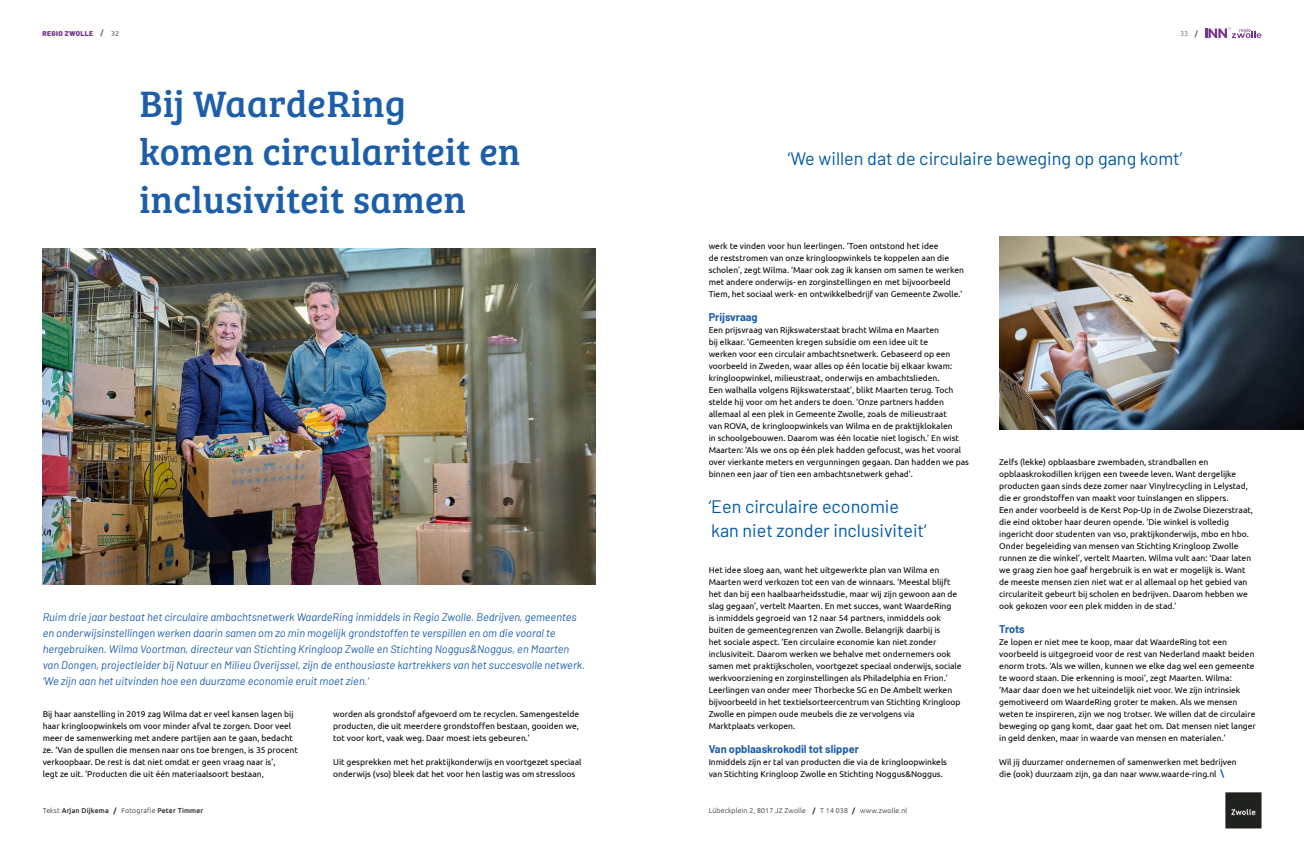
<style>
.page{position:relative;width:1304px;height:842px;background:#fff}
.page>*{position:absolute;margin:0;border:0;box-sizing:border-box;transform-origin:0 0}
.t1{font:38px/48px "Bree Serif";letter-spacing:.01em;color:#1d5eaa}
.t2{font:18px/24px "Barlow";color:#0058a5}
.t3{font:italic 11px/16px "Barlow";color:#1d5eaa}
.t4{font:700 11px "Barlow";color:#1d5eaa}
.t5{font:8.5px/12px "Ubuntu";color:#000}
.t6{font:300 7px "Ubuntu";letter-spacing:.02em;color:#282827}
.t7{font:500 7px "Ubuntu";letter-spacing:.02em;color:#282827}
.t8{font:900 7px "Barlow";letter-spacing:.05em;color:#78368c}
.t9{font:300 7px "Ubuntu";color:#575756}
.s1{font-family:"Ubuntu";font-weight:700;color:#575756}
.s2{font-family:"Ubuntu";font-weight:400;color:#575756}
.s3{font-weight:700}
.s4{font-weight:700;color:#0058a5}
.s5{font-weight:300}
</style>
<div class="page">
<svg style="left:1205px;top:27px;width:56px;height:11px"></svg>
<img style="left:1225px;top:792px;width:36px;height:37px">
<img style="left:43px;top:249px;width:552px;height:336px">
<img style="left:999px;top:236px;width:305px;height:193px">
<p class="t8" style="left:43px;top:28px;width:78px">REGIO ZWOLLE <span class="s1">/</span> <span class="s2">32</span></p>
<p class="t9" style="left:1180px;top:29px;width:19px">33 <span class="s3">/</span></p>
<h1 class="t1" style="left:140px;top:77px;width:382px">Bij WaardeRing komen circulariteit en inclusiviteit samen</h1>
<p class="t3" style="left:43px;top:608px;width:544px">Ruim drie jaar bestaat het circulaire ambachtsnetwerk WaardeRing inmiddels in Regio Zwolle. Bedrijven, gemeentes en onderwijsinstellingen werken daarin samen om zo min mogelijk grondstoffen te verspillen en om die vooral te hergebruiken. Wilma Voortman, directeur van Stichting Kringloop Zwolle en Stichting Noggus&amp;Noggus, en Maarten van Dongen, projectleider bij Natuur en Milieu Overijssel, zijn de enthousiaste kartrekkers van het succesvolle netwerk. ‘We zijn aan het uitvinden hoe een duurzame economie eruit moet zien.’</p>
<p class="t5" style="left:43px;top:707px;width:257px">Bij haar aanstelling in 2019 zag Wilma dat er veel kansen lagen bij haar kringloopwinkels om voor minder afval te zorgen. Door veel meer de samenwerking met andere partijen aan te gaan, bedacht ze. ‘Van de spullen die mensen naar ons toe brengen, is 35 procent verkoopbaar. De rest is dat niet omdat er geen vraag naar is’,<br>legt ze uit. ‘Producten die uit één materiaalsoort bestaan,</p>
<p class="t5" style="left:333px;top:707px;width:248px;text-align:justify">worden als grondstof afgevoerd om te recyclen. Samengestelde producten, die uit meerdere grondstoffen bestaan, gooiden we, tot voor kort, vaak weg. Daar moest iets gebeuren.’</p>
<p class="t5" style="left:333px;top:755px;width:250px">Uit gesprekken met het praktijkonderwijs en voortgezet speciaal onderwijs (vso) bleek dat het voor hen lastig was om stressloos</p>
<h2 class="t2" style="left:788px;top:145px;width:396px">‘We willen dat de circulaire beweging op gang komt’</h2>
<p class="t5" style="left:709px;top:239px;width:257px">werk te vinden voor hun leerlingen. ‘Toen ontstond het idee<br>de reststromen van onze kringloopwinkels te koppelen aan die scholen’, zegt Wilma. ‘Maar ook zag ik kansen om samen te werken met andere onderwijs- en zorginstellingen en met bijvoorbeeld Tiem, het sociaal werk- en ontwikkelbedrijf van Gemeente Zwolle.’</p>
<p class="t4" style="left:709px;top:309px;width:51px">Prijsvraag</p>
<p class="t5" style="left:709px;top:323px;width:262px">Een prijsvraag van Rijkswaterstaat bracht Wilma en Maarten<br>bij elkaar. ‘Gemeenten kregen subsidie om een idee uit te<br>werken voor een circulair ambachtsnetwerk. Gebaseerd op een voorbeeld in Zweden, waar alles op één locatie bij elkaar kwam: kringloopwinkel, milieustraat, onderwijs en ambachtslieden.<br>Een walhalla volgens Rijkswaterstaat’, blikt Maarten terug. Toch stelde hij voor om het anders te doen. ‘Onze partners hadden allemaal al een plek in Gemeente Zwolle, zoals de milieustraat<br>van ROVA, de kringloopwinkels van Wilma en de praktijklokalen<br>in schoolgebouwen. Daarom was één locatie niet logisch.’ En wist Maarten: ‘Als we ons op één plek hadden gefocust, was het vooral over vierkante meters en vergunningen gegaan. Dan hadden we pas binnen een jaar of tien een ambachtsnetwerk gehad’.</p>
<h2 class="t2" style="left:709px;top:493px;width:219px">‘Een circulaire economie kan niet zonder inclusiviteit’</h2>
<p class="t5" style="left:709px;top:563px;width:255px">Het idee sloeg aan, want het uitgewerkte plan van Wilma en Maarten werd verkozen tot een van de winnaars. ‘Meestal blijft het dan bij een haalbaarheidsstudie, maar wij zijn gewoon aan de slag gegaan’, vertelt Maarten. En met succes, want WaardeRing<br>is inmiddels gegroeid van 12 naar 54 partners, inmiddels ook buiten de gemeentegrenzen van Zwolle. Belangrijk daarbij is<br>het sociale aspect. ‘Een circulaire economie kan niet zonder inclusiviteit. Daarom werken we behalve met ondernemers ook samen met praktijkscholen, voortgezet speciaal onderwijs, sociale werkvoorziening en zorginstellingen als Philadelphia en Frion.’ Leerlingen van onder meer Thorbecke SG en De Ambelt werken bijvoorbeeld in het textielsorteercentrum van Stichting Kringloop Zwolle en pimpen oude meubels die ze vervolgens via Marktplaats verkopen.</p>
<p class="t4" style="left:709px;top:741px;width:152px">Van opblaaskrokodil tot slipper</p>
<p class="t5" style="left:709px;top:755px;width:240px">Inmiddels zijn er tal van producten die via de kringloopwinkels van Stichting Kringloop Zwolle en Stichting Noggus&amp;Noggus.</p>
<p class="t5" style="left:999px;top:455px;width:255px">Zelfs (lekke) opblaasbare zwembaden, strandballen en opblaaskrokodillen krijgen een tweede leven. Want dergelijke producten gaan sinds deze zomer naar Vinylrecycling in Lelystad, die er grondstoffen van maakt voor tuinslangen en slippers.<br>Een ander voorbeeld is de Kerst Pop-Up in de Zwolse Diezerstraat, die eind oktober haar deuren opende. ‘Die winkel is volledig ingericht door studenten van vso, praktijkonderwijs, mbo en hbo.<br>Onder begeleiding van mensen van Stichting Kringloop Zwolle runnen ze die winkel’, vertelt Maarten. Wilma vult aan: ‘Daar laten we graag zien hoe gaaf hergebruik is en wat er mogelijk is. Want de meeste mensen zien niet wat er al allemaal op het gebied van circulariteit gebeurt bij scholen en bedrijven. Daarom hebben we ook gekozen voor een plek midden in de stad.’</p>
<p class="t4" style="left:999px;top:621px;width:27px">Trots</p>
<p class="t5" style="left:999px;top:635px;width:258px">Ze lopen er niet mee te koop, maar dat WaardeRing tot een voorbeeld is uitgegroeid voor de rest van Nederland maakt beiden enorm trots. ‘Als we willen, kunnen we elke dag wel een gemeente te woord staan. Die erkenning is mooi’, zegt Maarten. Wilma:<br>‘Maar daar doen we het uiteindelijk niet voor. We zijn intrinsiek gemotiveerd om WaardeRing groter te maken. Als we mensen weten te inspireren, zijn we nog trotser. We willen dat de circulaire beweging op gang komt, daar gaat het om. Dat mensen niet langer in geld denken, maar in waarde van mensen en materialen.’</p>
<p class="t5" style="left:999px;top:755px;width:239px">Wil jij duurzamer ondernemen of samenwerken met bedrijven die (ook) duurzaam zijn, ga dan naar www.waarde-ring.nl <span class="s4">\</span></p>
<p class="t7" style="left:43px;top:806px;width:162px"><span class="s5">Tekst</span> Arjan Dijkema <span class="s3">/</span> <span class="s5">Fotografie</span> Peter Timmer</p>
<p class="t6" style="left:709px;top:806px;width:200px">Lübeckplein 2, 8017 JZ Zwolle <span class="s3">/</span> T 14 038 <span class="s3">/</span> www.zwolle.nl</p>
</div>
